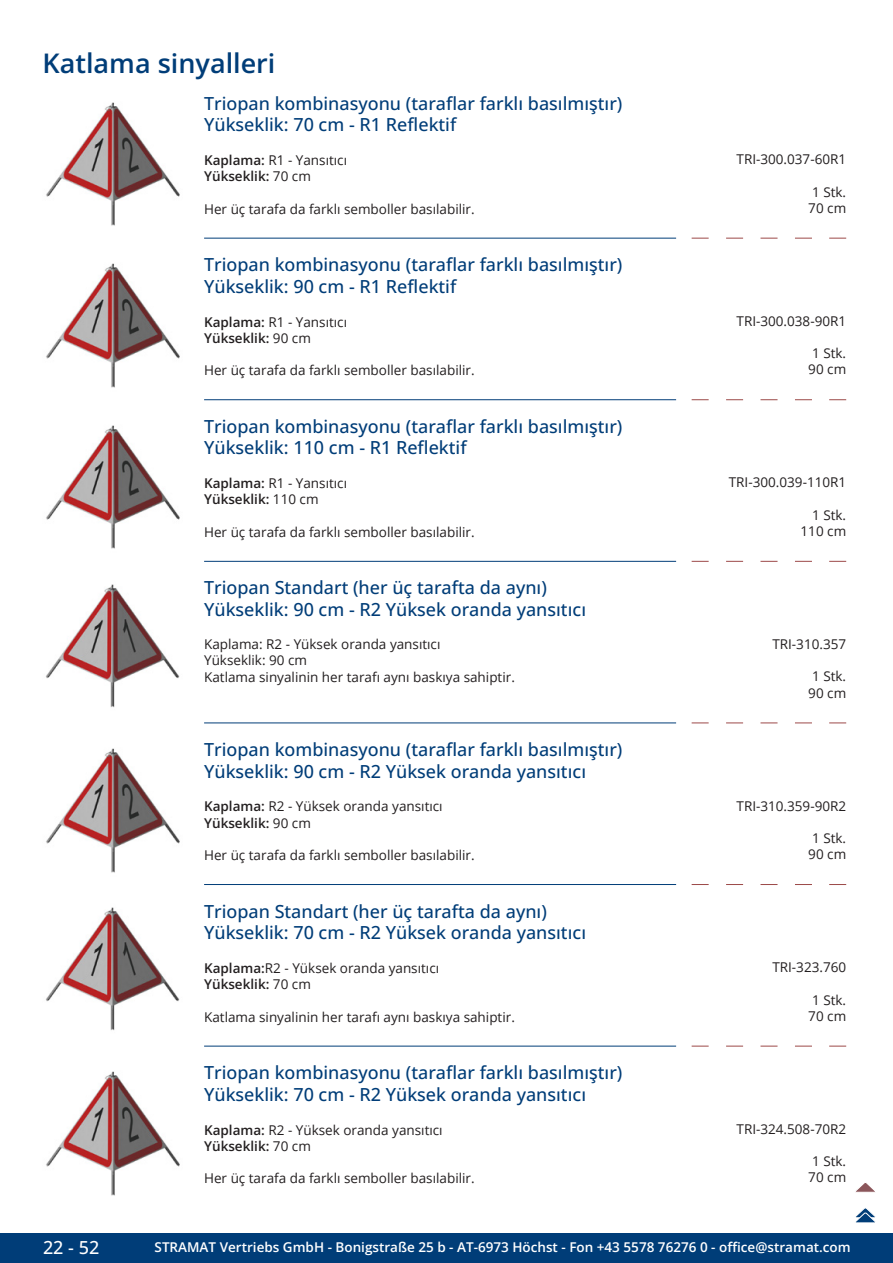
<style>
.page{position:relative;width:893px;height:1263px;background:#fff}
.page>*{position:absolute;margin:0;border:0;box-sizing:border-box;transform-origin:0 0}
.GruppeName{font:600 27px "Open Sans";color:#003d78}
.ArtikelName{font:500 18px/21.6px "Open Sans";color:#003d78}
.t1{font:500 18px "Open Sans";color:#fff}
.Beschreibung{font:13.5px/16.2px "Open Sans";color:#231f20}
.ArtikelNummer{font:13.5px "Open Sans";color:#231f20}
.Beschreibung-2{font:600 13.5px/16.2px "Open Sans";color:#231f20}
.t2{font:600 13.5px "Open Sans";color:#fff}
.s1{font-weight:400}
.s2{font-weight:600}
</style>
<div class="page">
<div style="left:0;top:1233px;width:893px;height:30px;background:#003d78"></div>
<img style="left:46px;top:102px;width:134px;height:124px">
<img style="left:46px;top:263px;width:134px;height:125px">
<svg style="left:692px;top:238px;width:17px;height:1px"></svg>
<svg style="left:726px;top:238px;width:17px;height:1px"></svg>
<svg style="left:760px;top:238px;width:17px;height:1px"></svg>
<svg style="left:795px;top:238px;width:17px;height:1px"></svg>
<svg style="left:829px;top:238px;width:17px;height:1px"></svg>
<hr style="left:204px;top:238px;width:472px;height:1px;background:#003d78">
<img style="left:46px;top:425px;width:134px;height:124px">
<svg style="left:692px;top:399px;width:17px;height:1px"></svg>
<svg style="left:726px;top:399px;width:17px;height:1px"></svg>
<svg style="left:760px;top:399px;width:17px;height:1px"></svg>
<svg style="left:795px;top:399px;width:17px;height:1px"></svg>
<svg style="left:829px;top:399px;width:17px;height:1px"></svg>
<hr style="left:204px;top:399px;width:472px;height:1px;background:#003d78">
<img style="left:46px;top:584px;width:134px;height:124px">
<svg style="left:692px;top:561px;width:17px;height:1px"></svg>
<svg style="left:726px;top:561px;width:17px;height:1px"></svg>
<svg style="left:760px;top:561px;width:17px;height:1px"></svg>
<svg style="left:795px;top:561px;width:17px;height:1px"></svg>
<svg style="left:829px;top:561px;width:17px;height:1px"></svg>
<hr style="left:204px;top:561px;width:472px;height:1px;background:#003d78">
<img style="left:46px;top:748px;width:134px;height:125px">
<svg style="left:692px;top:723px;width:17px;height:1px"></svg>
<svg style="left:726px;top:723px;width:17px;height:1px"></svg>
<svg style="left:760px;top:723px;width:17px;height:1px"></svg>
<svg style="left:795px;top:723px;width:17px;height:1px"></svg>
<svg style="left:829px;top:723px;width:17px;height:1px"></svg>
<hr style="left:204px;top:723px;width:472px;height:1px;background:#003d78">
<img style="left:46px;top:907px;width:134px;height:124px">
<svg style="left:692px;top:884px;width:17px;height:1px"></svg>
<svg style="left:726px;top:884px;width:17px;height:1px"></svg>
<svg style="left:760px;top:884px;width:17px;height:1px"></svg>
<svg style="left:795px;top:884px;width:17px;height:1px"></svg>
<svg style="left:829px;top:884px;width:17px;height:1px"></svg>
<hr style="left:204px;top:884px;width:472px;height:1px;background:#003d78">
<img style="left:46px;top:1071px;width:134px;height:125px">
<svg style="left:692px;top:1046px;width:17px;height:1px"></svg>
<svg style="left:726px;top:1046px;width:17px;height:1px"></svg>
<svg style="left:760px;top:1046px;width:17px;height:1px"></svg>
<svg style="left:795px;top:1046px;width:17px;height:1px"></svg>
<svg style="left:829px;top:1046px;width:17px;height:1px"></svg>
<hr style="left:204px;top:1046px;width:472px;height:1px;background:#003d78">
<svg style="left:856px;top:1183px;width:19px;height:9px"></svg>
<svg style="left:855px;top:1208px;width:21px;height:15px"></svg>
<p class="GruppeName" style="left:43px;top:44px;width:234px">Katlama sinyalleri</p>
<p class="ArtikelName" style="left:204px;top:92px;width:420px">Triopan kombinasyonu (taraflar farklı basılmıştır)<br>Yükseklik: 70 cm - R1 Reflektif</p>
<p class="Beschreibung-2" style="left:204px;top:152px;width:145px">Kaplama: <span class="s1">R1 - Yansıtıcı<br></span>Yükseklik: <span class="s1">70 cm</span></p>
<p class="Beschreibung" style="left:204px;top:200px;width:272px">Her üç tarafa da farklı semboller basılabilir.</p>
<p class="ArtikelName" style="left:204px;top:253px;width:420px">Triopan kombinasyonu (taraflar farklı basılmıştır)<br>Yükseklik: 90 cm - R1 Reflektif</p>
<p class="Beschreibung-2" style="left:204px;top:313px;width:145px">Kaplama: <span class="s1">R1 - Yansıtıcı<br></span>Yükseklik: <span class="s1">90 cm</span></p>
<p class="Beschreibung" style="left:204px;top:362px;width:272px">Her üç tarafa da farklı semboller basılabilir.</p>
<p class="ArtikelName" style="left:204px;top:415px;width:420px">Triopan kombinasyonu (taraflar farklı basılmıştır)<br>Yükseklik: 110 cm - R1 Reflektif</p>
<p class="Beschreibung-2" style="left:204px;top:475px;width:145px">Kaplama: <span class="s1">R1 - Yansıtıcı<br></span>Yükseklik: <span class="s1">110 cm</span></p>
<p class="Beschreibung" style="left:204px;top:523px;width:272px">Her üç tarafa da farklı semboller basılabilir.</p>
<p class="ArtikelNummer" style="left:736px;top:150px;width:111px">TRI-300.037-60R1</p>
<p class="ArtikelNummer" style="left:812px;top:182px;width:36px">1 Stk.</p>
<p class="ArtikelNummer" style="left:808px;top:199px;width:39px">70 cm</p>
<p class="ArtikelNummer" style="left:736px;top:312px;width:111px">TRI-300.038-90R1</p>
<p class="ArtikelNummer" style="left:812px;top:344px;width:36px">1 Stk.</p>
<p class="ArtikelNummer" style="left:808px;top:360px;width:39px">90 cm</p>
<p class="ArtikelNummer" style="left:729px;top:473px;width:119px">TRI-300.039-110R1</p>
<p class="ArtikelNummer" style="left:812px;top:506px;width:36px">1 Stk.</p>
<p class="ArtikelNummer" style="left:800px;top:522px;width:47px">110 cm</p>
<p class="ArtikelName" style="left:204px;top:576px;width:383px">Triopan Standart (her üç tarafta da aynı)<br>Yükseklik: 90 cm - R2 Yüksek oranda yansıtıcı</p>
<p class="Beschreibung" style="left:204px;top:636px;width:312px">Kaplama: R2 - Yüksek oranda yansıtıcı<br>Yükseklik: 90 cm<br>Katlama sinyalinin her tarafı aynı baskıya sahiptir.</p>
<p class="ArtikelNummer" style="left:772px;top:635px;width:75px">TRI-310.357</p>
<p class="ArtikelNummer" style="left:812px;top:667px;width:36px">1 Stk.</p>
<p class="ArtikelNummer" style="left:808px;top:683px;width:39px">90 cm</p>
<p class="ArtikelName" style="left:204px;top:738px;width:420px">Triopan kombinasyonu (taraflar farklı basılmıştır)<br>Yükseklik: 90 cm - R2 Yüksek oranda yansıtıcı</p>
<p class="Beschreibung" style="left:204px;top:798px;width:240px"><span class="s2">Kaplama:</span> R2 - Yüksek oranda yansıtıcı<br><span class="s2">Yükseklik:</span> 90 cm</p>
<p class="Beschreibung" style="left:204px;top:847px;width:272px">Her üç tarafa da farklı semboller basılabilir.</p>
<p class="ArtikelName" style="left:204px;top:900px;width:383px">Triopan Standart (her üç tarafta da aynı)<br>Yükseklik: 70 cm - R2 Yüksek oranda yansıtıcı</p>
<p class="Beschreibung" style="left:204px;top:960px;width:237px"><span class="s2">Kaplama:</span>R2 - Yüksek oranda yansıtıcı<br><span class="s2">Yükseklik:</span> 70 cm</p>
<p class="Beschreibung" style="left:204px;top:1008px;width:312px">Katlama sinyalinin her tarafı aynı baskıya sahiptir.</p>
<p class="ArtikelName" style="left:204px;top:1061px;width:420px">Triopan kombinasyonu (taraflar farklı basılmıştır)<br>Yükseklik: 70 cm - R2 Yüksek oranda yansıtıcı</p>
<p class="Beschreibung" style="left:204px;top:1121px;width:240px"><span class="s2">Kaplama:</span> R2 - Yüksek oranda yansıtıcı<br><span class="s2">Yükseklik:</span> 70 cm</p>
<p class="Beschreibung" style="left:204px;top:1170px;width:272px">Her üç tarafa da farklı semboller basılabilir.</p>
<p class="ArtikelNummer" style="left:736px;top:796px;width:111px">TRI-310.359-90R2</p>
<p class="ArtikelNummer" style="left:812px;top:829px;width:36px">1 Stk.</p>
<p class="ArtikelNummer" style="left:808px;top:845px;width:39px">90 cm</p>
<p class="ArtikelNummer" style="left:772px;top:958px;width:75px">TRI-323.760</p>
<p class="ArtikelNummer" style="left:812px;top:990px;width:36px">1 Stk.</p>
<p class="ArtikelNummer" style="left:808px;top:1007px;width:39px">70 cm</p>
<p class="ArtikelNummer" style="left:736px;top:1120px;width:111px">TRI-324.508-70R2</p>
<p class="ArtikelNummer" style="left:812px;top:1152px;width:36px">1 Stk.</p>
<p class="ArtikelNummer" style="left:808px;top:1168px;width:39px">70 cm</p>
<p class="t1" style="left:43px;top:1234px;width:58px">22 - 52</p>
<p class="t2" style="left:155px;top:1238px;width:698px">STRAMAT Vertriebs GmbH - Bonigstraße 25 b - AT-6973 Höchst - Fon +43 5578 76276 0 - office@stramat.com</p>
</div>
